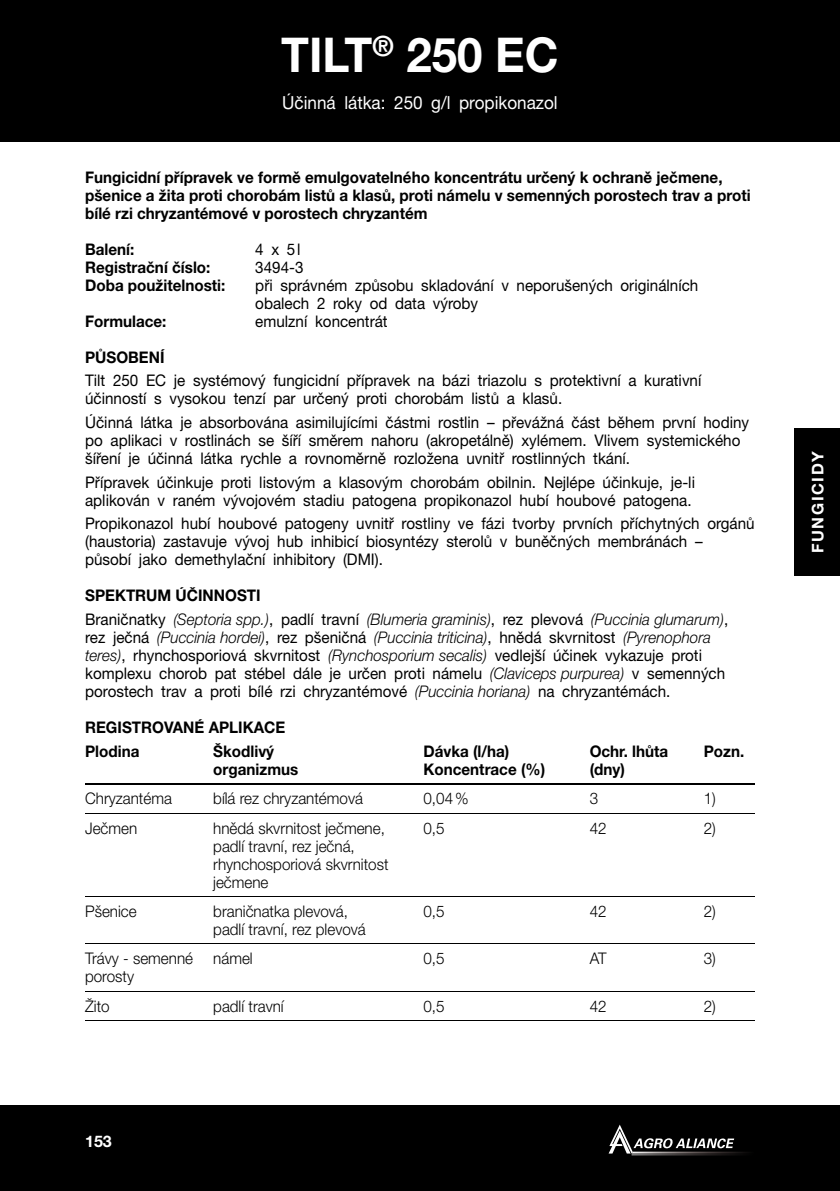
<style>
.page{position:relative;width:840px;height:1191px;background:#fff}
.page>*{position:absolute;margin:0;border:0;box-sizing:border-box;transform-origin:0 0}
.t1{font:700 48px "Helvetica Neue CE";color:#fff;scale:.95 1}
.t2{font:18px "Helvetica Neue CE";color:#fff;scale:.95 1}
.t3{font:16px/18px "Helvetica Neue CE";color:#000;scale:.95 1}
.t4{font:700 16px/18px "Helvetica Neue CE";color:#000;scale:.95 1}
.t5{font:300 16px/18px "Helvetica Neue CE";color:#000;scale:.95 1}
.t6{font:italic 300 16px/23.6px "Helvetica Neue CE";color:#000;scale:.95 1}
.t7{font:700 16px "Helvetica Neue CE";letter-spacing:.1em;color:#fff}
.s1{font-weight:700;font-style:normal}
.s2{font-weight:400;font-style:normal}
.s3{font-weight:300;font-style:italic}
</style>
<div class="page">
<div style="left:0;top:1106px;width:839px;height:85px;background:#000"></div>
<svg style="left:631px;top:1154px;width:108px;height:1px"></svg>
<svg style="left:608px;top:1124px;width:139px;height:30px"></svg>
<div style="left:0;top:0;width:839px;height:142px;background:#000"></div>
<div style="left:794px;top:428px;width:45px;height:148px;background:#000"></div>
<hr style="left:85px;top:783px;width:669px;height:1px;background:#000">
<hr style="left:85px;top:812px;width:669px;height:1px;background:#000">
<hr style="left:85px;top:896px;width:669px;height:1px;background:#000">
<hr style="left:85px;top:943px;width:669px;height:1px;background:#000">
<hr style="left:85px;top:990px;width:669px;height:1px;background:#000">
<hr style="left:85px;top:1020px;width:669px;height:1px;background:#000">
<h1 class="t1" style="left:281px;top:28px;width:293px">TILT<sup>®</sup> 250 EC</h1>
<p class="t2" style="left:282px;top:92px;width:291px">Účinná látka: 250 g/l propikonazol</p>
<p class="t4" style="left:85px;top:168px;width:701px">Fungicidní přípravek ve formě emulgovatelného koncentrátu určený k ochraně ječmene, pšenice a žita proti chorobám listů a klasů, proti námelu v semenných porostech trav a proti bílé rzi chryzantémové v porostech chryzantém</p>
<p class="t4" style="left:85px;top:240px;width:53px">Balení:</p>
<p class="t3" style="left:255px;top:240px;width:49px">4 x 5 l</p>
<p class="t4" style="left:85px;top:258px;width:133px">Registrační číslo:</p>
<p class="t3" style="left:255px;top:258px;width:52px">3494-3</p>
<p class="t4" style="left:85px;top:276px;width:149px">Doba použitelnosti:</p>
<p class="t3" style="left:255px;top:276px;width:467px">při správném způsobu skladování v neporušených originálních obalech 2 roky od data výroby</p>
<p class="t4" style="left:85px;top:312px;width:87px">Formulace:</p>
<p class="t3" style="left:255px;top:312px;width:141px">emulzní koncentrát</p>
<p class="t4" style="left:85px;top:348px;width:85px">PŮSOBENÍ</p>
<p class="t3" style="left:85px;top:372px;width:650px">Tilt 250 EC je systémový fungicidní přípravek na bázi triazolu s protektivní a kurativní účinností s vysokou tenzí par určený proti chorobám listů a klasů.</p>
<p class="t3" style="left:85px;top:413px;width:700px">Účinná látka je absorbována asimilujícími částmi rostlin – převážná část během první hodiny po aplikaci v rostlinách se šíří směrem nahoru (akropetálně) xylémem. Vlivem systemického šíření je účinná látka rychle a rovnoměrně rozložena uvnitř rostlinných tkání.</p>
<p class="t3" style="left:85px;top:473px;width:643px">Přípravek účinkuje proti listovým a klasovým chorobám obilnin. Nejlépe účinkuje, je-li aplikován v raném vývojovém stadiu patogena propikonazol hubí houbové patogena.</p>
<p class="t3" style="left:85px;top:515px;width:705px">Propikonazol hubí houbové patogeny uvnitř rostliny ve fázi tvorby prvních příchytných orgánů (haustoria) zastavuje vývoj hub inhibicí biosyntézy sterolů v buněčných membránách –<br>působí jako demethylační inhibitory (DMI).</p>
<p class="t6" style="left:85px;top:584px;width:678px"><span class="s1">SPEKTRUM ÚČINNOSTI<br></span><span class="s2">Braničnatky</span> (Septoria spp.)<span class="s2">, padlí travní</span> (Blumeria graminis)<span class="s2">, rez plevová</span> (Puccinia glumarum)<span class="s2">,</span></p>
<p class="t3" style="left:85px;top:628px;width:675px">rez ječná <span class="s3">(Puccinia hordei)</span>, rez pšeničná <span class="s3">(Puccinia triticina)</span>, hnědá skvrnitost <span class="s3">(Pyrenophora teres)</span>, rhynchosporiová skvrnitost <span class="s3">(Rynchosporium secalis)</span> vedlejší účinek vykazuje proti komplexu chorob pat stébel dále je určen proti námelu <span class="s3">(Claviceps purpurea)</span> v semenných porostech trav a proti bílé rzi chryzantémové <span class="s3">(Puccinia horiana)</span> na chryzantémách.</p>
<p class="t4" style="left:85px;top:716px;width:212px;line-height:23.6px">REGISTROVANÉ APLIKACE<br>Plodina</p>
<p class="t4" style="left:213px;top:742px;width:66px">Škodlivý</p>
<p class="t4" style="left:423px;top:742px;width:92px">Dávka (l/ha)</p>
<p class="t4" style="left:589px;top:742px;width:84px">Ochr. lhůta</p>
<p class="t4" style="left:703px;top:742px;width:44px">Pozn.</p>
<p class="t4" style="left:213px;top:760px;width:91px">organizmus</p>
<p class="t4" style="left:423px;top:760px;width:130px">Koncentrace (%)</p>
<p class="t4" style="left:589px;top:760px;width:39px">(dny)</p>
<p class="t5" style="left:85px;top:789px;width:93px">Chryzantéma</p>
<p class="t5" style="left:213px;top:789px;width:159px">bílá rez chryzantémová</p>
<p class="t5" style="left:423px;top:789px;width:49px">0,04 %</p>
<p class="t5" style="left:589px;top:789px;width:10px">3</p>
<p class="t5" style="left:703px;top:789px;width:14px">1)</p>
<p class="t5" style="left:85px;top:819px;width:56px">Ječmen</p>
<p class="t5" style="left:213px;top:819px;width:182px">hnědá skvrnitost ječmene,</p>
<p class="t5" style="left:423px;top:819px;width:24px">0,5</p>
<p class="t5" style="left:589px;top:819px;width:19px">42</p>
<p class="t5" style="left:703px;top:819px;width:14px">2)</p>
<p class="t5" style="left:213px;top:837px;width:186px">padlí travní, rez ječná, rhynchosporiová skvrnitost ječmene</p>
<p class="t5" style="left:85px;top:902px;width:56px">Pšenice</p>
<p class="t5" style="left:213px;top:902px;width:143px">braničnatka plevová,</p>
<p class="t5" style="left:423px;top:902px;width:24px">0,5</p>
<p class="t5" style="left:589px;top:902px;width:19px">42</p>
<p class="t5" style="left:703px;top:902px;width:14px">2)</p>
<p class="t5" style="left:213px;top:920px;width:162px">padlí travní, rez plevová</p>
<p class="t5" style="left:85px;top:949px;width:115px">Trávy - semenné</p>
<p class="t5" style="left:213px;top:949px;width:43px">námel</p>
<p class="t5" style="left:423px;top:949px;width:24px">0,5</p>
<p class="t5" style="left:589px;top:949px;width:20px">AT</p>
<p class="t5" style="left:703px;top:949px;width:14px">3)</p>
<p class="t5" style="left:85px;top:962px;width:53px;line-height:29.4px">porosty<br>Žito</p>
<p class="t5" style="left:213px;top:997px;width:76px">padlí travní</p>
<p class="t5" style="left:423px;top:997px;width:24px">0,5</p>
<p class="t5" style="left:589px;top:997px;width:19px">42</p>
<p class="t5" style="left:703px;top:997px;width:14px">2)</p>
<p class="t7" style="left:85px;top:1132px;width:28px">153</p>
<p class="t7" style="left:808px;top:553px;width:104px;rotate:-90deg">FUNGICIDY</p>
</div>
